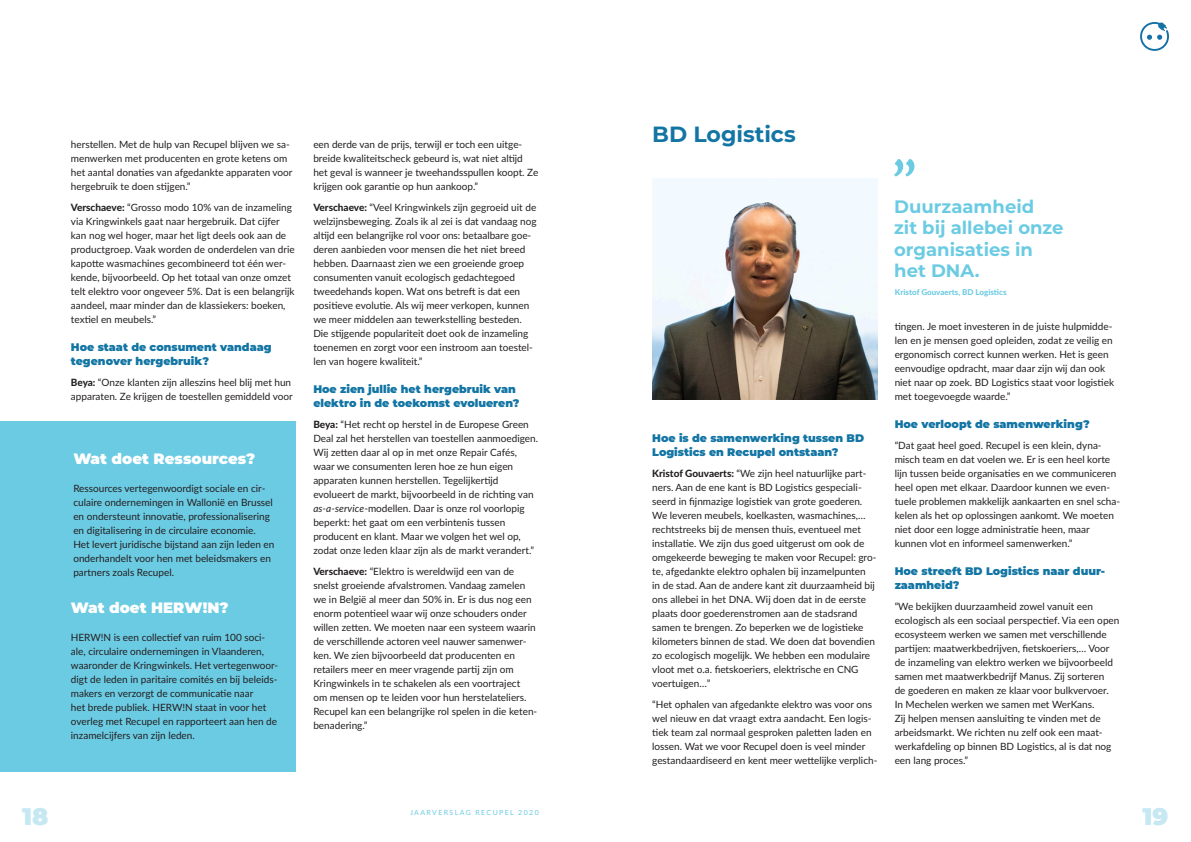
<style>
.page{position:relative;width:1191px;height:842px;background:#fff}
.page>*{position:absolute;margin:0;border:0;box-sizing:border-box;transform-origin:0 0}
.t1{font:900 24px "Montserrat";color:#c5e8f3}
.t2{font:700 22px "Montserrat";color:#1275a4}
.t3{font:700 18px/21.6px "Montserrat";color:#6bcbe3}
.Vraag{font:900 15px "Montserrat";color:#fff}
.Vraag-2{font:900 11px/14px "Montserrat";color:#1275a4}
.Alineastijl_1{font:10px/14px "Lato";color:#231f20}
.Alineastijl_1-2{font:800 8px "Lato";color:#6bcbe3}
.t4{font:7px "Lato";letter-spacing:.2em;color:#6bcbe3}
.s1{font-weight:800}
.s2{font-style:italic}
</style>
<div class="page">
<div style="left:0;top:421px;width:296px;height:350px;background:#6bcbe3"></div>
<img style="left:652px;top:179px;width:225px;height:221px">
<svg style="left:894px;top:159px;width:20px;height:18px"></svg>
<svg style="left:1140px;top:22px;width:29px;height:29px"></svg>
<p class="Alineastijl_1" style="left:71px;top:137px;width:223px">herstellen. Met de hulp van Recupel blijven we sa&shy;menwerken met producenten en grote ketens om het aantal donaties van afgedankte apparaten voor hergebruik te doen stijgen.”</p>
<p class="Alineastijl_1" style="left:71px;top:200px;width:225px"><span class="s1">Verschaeve:</span> “Grosso modo 10% van de inzameling via Kringwinkels gaat naar hergebruik. Dat cijfer kan nog wel hoger, maar het ligt deels ook aan de productgroep. Vaak worden de onderdelen van drie kapotte wasmachines gecombineerd tot één wer&shy;kende, bijvoorbeeld. Op het totaal van onze omzet telt elektro voor ongeveer 5%. Dat is een belangrijk aandeel, maar minder dan de klassiekers: boeken, textiel en meubels.”</p>
<p class="Vraag-2" style="left:71px;top:339px;width:202px">Hoe staat de consument vandaag tegenover hergebruik?</p>
<p class="Alineastijl_1" style="left:71px;top:375px;width:223px"><span class="s1">Beya:</span> “Onze klanten zijn alleszins heel blij met hun apparaten. Ze krijgen de toestellen gemiddeld voor</p>
<p class="Vraag" style="left:73px;top:447px;width:183px">Wat doet Ressources?</p>
<p class="Alineastijl_1" style="left:73px;top:481px;width:203px">Ressources vertegenwoordigt sociale en cir&shy;culaire ondernemingen in Wallonië en Brussel en ondersteunt innovatie, professionalisering en digitalisering in de circulaire economie.<br>Het levert juridische bijstand aan zijn leden en onderhandelt voor hen met beleidsmakers en partners zoals Recupel.</p>
<p class="Vraag" style="left:71px;top:597px;width:159px">Wat doet HERW!N?</p>
<p class="Alineastijl_1" style="left:71px;top:630px;width:209px">HERW!N is een collectief van ruim 100 soci&shy;ale, circulaire ondernemingen in Vlaanderen, waaronder de Kringwinkels. Het vertegenwoor&shy;digt de leden in paritaire comités en bij beleids&shy;makers en verzorgt de communicatie naar<br>het brede publiek. HERW!N staat in voor het overleg met Recupel en rapporteert aan hen de inzamelcijfers van zijn leden.</p>
<p class="Alineastijl_1" style="left:313px;top:137px;width:226px">een derde van de prijs, terwijl er toch een uitge&shy;breide kwaliteitscheck gebeurd is, wat niet altijd het geval is wanneer je tweehandsspullen koopt. Ze krijgen ook garantie op hun aankoop.”</p>
<p class="Alineastijl_1" style="left:313px;top:200px;width:225px"><span class="s1">Verschaeve:</span> “Veel Kringwinkels zijn gegroeid uit de welzijnsbeweging. Zoals ik al zei is dat vandaag nog altijd een belangrijke rol voor ons: betaalbare goe&shy;deren aanbieden voor mensen die het niet breed hebben. Daarnaast zien we een groeiende groep consumenten vanuit ecologisch gedachtegoed tweedehands kopen. Wat ons betreft is dat een positieve evolutie. Als wij meer verkopen, kunnen we meer middelen aan tewerkstelling besteden.<br>Die stijgende populariteit doet ook de inzameling toenemen en zorgt voor een instroom aan toestel&shy;len van hogere kwaliteit.”</p>
<p class="Vraag-2" style="left:313px;top:381px;width:207px">Hoe zien jullie het hergebruik van elektro in de toekomst evolueren?</p>
<p class="Alineastijl_1" style="left:313px;top:417px;width:226px"><span class="s1">Beya:</span> “Het recht op herstel in de Europese Green Deal zal het herstellen van toestellen aanmoedigen.<br>Wij zetten daar al op in met onze Repair Cafés, waar we consumenten leren hoe ze hun eigen apparaten kunnen herstellen. Tegelijkertijd evolueert de markt, bijvoorbeeld in de richting van <span class="s2">as-a-service</span>-modellen. Daar is onze rol voorlopig beperkt: het gaat om een verbintenis tussen producent en klant. Maar we volgen het wel op, zodat onze leden klaar zijn als de markt verandert.”</p>
<p class="Alineastijl_1" style="left:313px;top:564px;width:225px"><span class="s1">Verschaeve:</span> “Elektro is wereldwijd een van de snelst groeiende afvalstromen. Vandaag zamelen we in België al meer dan 50% in. Er is dus nog een enorm potentieel waar wij onze schouders onder willen zetten. We moeten naar een systeem waarin de verschillende actoren veel nauwer samenwer&shy;ken. We zien bijvoorbeeld dat producenten en retailers meer en meer vragende partij zijn om Kringwinkels in te schakelen als een voortraject<br>om mensen op te leiden voor hun herstelateliers.<br>Recupel kan een belangrijke rol spelen in die keten&shy;benadering.”</p>
<p class="t2" style="left:652px;top:118px;width:145px">BD Logistics</p>
<p class="Vraag-2" style="left:652px;top:430px;width:213px">Hoe is de samenwerking tussen BD<br>Logistics en Recupel ontstaan?</p>
<p class="Alineastijl_1" style="left:652px;top:466px;width:226px"><span class="s1">Kristof Gouvaerts:</span> “We zijn heel natuurlijke part&shy;ners. Aan de ene kant is BD Logistics gespeciali&shy;seerd in fijnmazige logistiek van grote goederen.<br>We leveren meubels, koelkasten, wasmachines,… rechtstreeks bij de mensen thuis, eventueel met installatie. We zijn dus goed uitgerust om ook de omgekeerde beweging te maken voor Recupel: gro&shy;te, afgedankte elektro ophalen bij inzamelpunten<br>in de stad. Aan de andere kant zit duurzaamheid bij ons allebei in het DNA. Wij doen dat in de eerste plaats door goederenstromen aan de stadsrand samen te brengen. Zo beperken we de logistieke kilometers binnen de stad. We doen dat bovendien zo ecologisch mogelijk. We hebben een modulaire vloot met o.a. fietskoeriers, elektrische en CNG voertuigen…”</p>
<p class="Alineastijl_1" style="left:652px;top:697px;width:227px">“Het ophalen van afgedankte elektro was voor ons wel nieuw en dat vraagt extra aandacht. Een logis&shy;tiek team zal normaal gesproken paletten laden en lossen. Wat we voor Recupel doen is veel minder gestandaardiseerd en kent meer wettelijke verplich-</p>
<p class="t3" style="left:894px;top:195px;width:171px">Duurzaamheid<br>zit bij allebei onze organisaties in het DNA.</p>
<p class="Alineastijl_1-2" style="left:895px;top:286px;width:113px">Kristof Gouvaerts, BD Logistics</p>
<p class="Alineastijl_1" style="left:894px;top:319px;width:221px">tingen. Je moet investeren in de juiste hulpmidde&shy;len en je mensen goed opleiden, zodat ze veilig en ergonomisch correct kunnen werken. Het is geen eenvoudige opdracht, maar daar zijn wij dan ook niet naar op zoek. BD Logistics staat voor logistiek met toegevoegde waarde.”</p>
<p class="Vraag-2" style="left:894px;top:416px;width:197px">Hoe verloopt de samenwerking?</p>
<p class="Alineastijl_1" style="left:894px;top:438px;width:227px">“Dat gaat heel goed. Recupel is een klein, dyna&shy;misch team en dat voelen we. Er is een heel korte lijn tussen beide organisaties en we communiceren heel open met elkaar. Daardoor kunnen we even&shy;tuele problemen makkelijk aankaarten en snel scha&shy;kelen als het op oplossingen aankomt. We moeten niet door een logge administratie heen, maar kunnen vlot en informeel samenwerken.”</p>
<p class="Vraag-2" style="left:894px;top:563px;width:212px">Hoe streeft BD Logistics naar duur&shy;zaamheid?</p>
<p class="Alineastijl_1" style="left:894px;top:599px;width:226px">“We bekijken duurzaamheid zowel vanuit een ecologisch als een sociaal perspectief. Via een open ecosysteem werken we samen met verschillende partijen: maatwerkbedrijven, fietskoeriers,… Voor de inzameling van elektro werken we bijvoorbeeld samen met maatwerkbedrijf Manus. Zij sorteren<br>de goederen en maken ze klaar voor bulkvervoer.<br>In Mechelen werken we samen met WerKans.<br>Zij helpen mensen aansluiting te vinden met de arbeidsmarkt. We richten nu zelf ook een maat&shy;werkafdeling op binnen BD Logistics, al is dat nog een lang proces.”</p>
<h1 class="t1" style="left:22px;top:798px;width:28px">18</h1>
<h1 class="t1" style="left:1142px;top:798px;width:27px">19</h1>
<p class="t4" style="left:410px;top:807px;width:130px">JAARVERSLAG RECUPEL 2020</p>
</div>
